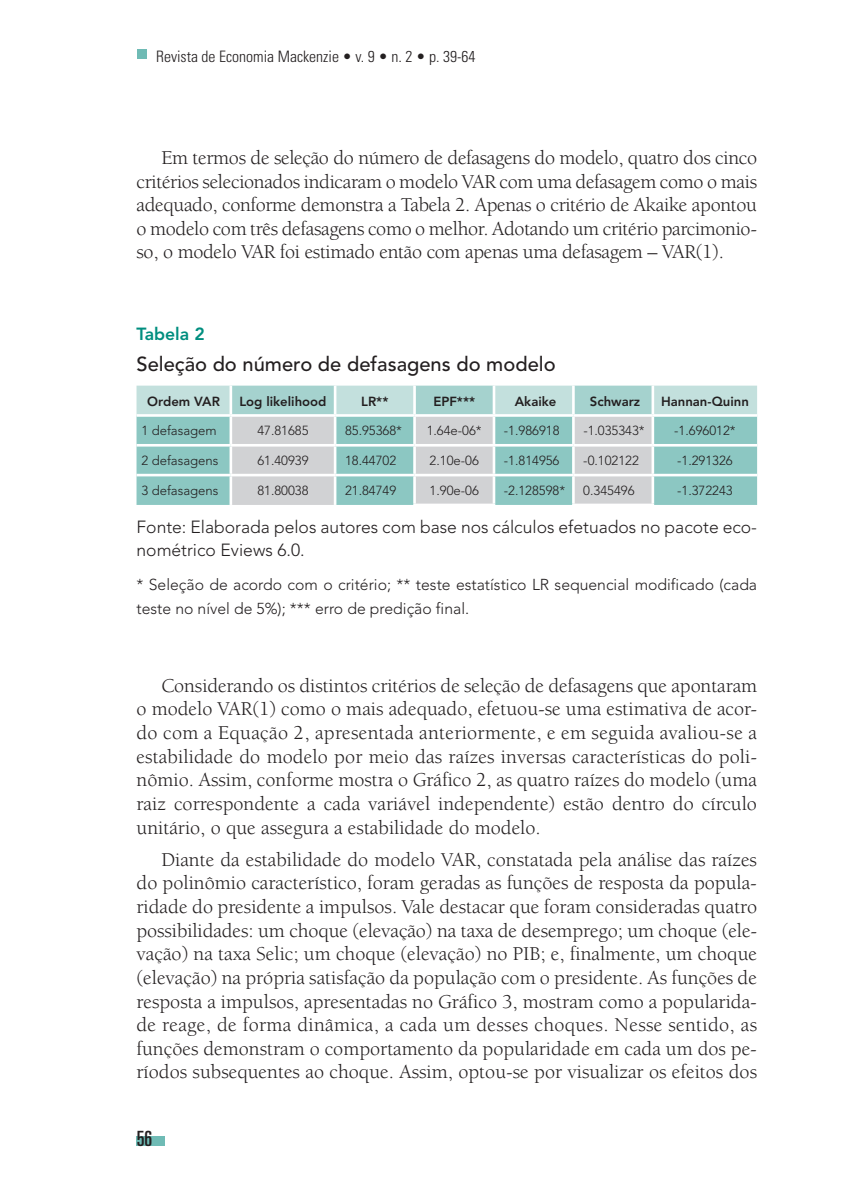
<style>
.page{position:relative;width:844px;height:1191px;background:#fff}
.page>*{position:absolute;margin:0;border:0;box-sizing:border-box;transform-origin:0 0}
.t1{font:ultra-condensed 21px "Univers";color:#231f20}
.t2{font:20.12px/23.6px "Berkeley";color:#231f20;text-align:justify}
.t3{font:500 20.12px "Avenir";color:#231f20}
.t4{font:300 17.5px/23.6px "Avenir";color:#231f20}
.t5{font:800 17.5px "Avenir";color:#008e7f}
.t6{font:300 15.75px/23.6px "Avenir";color:#231f20}
.t7{font:300 condensed 15.75px "Univers";color:#231f20}
.t8{font:300 13.12px "Avenir";color:#231f20}
.t9{font:800 13.12px "Avenir";color:#231f20}
</style>
<div class="page">
<div style="left:137px;top:50px;width:9px;height:9px;background:#6fbbb5"></div>
<div style="left:137px;top:1136px;width:28px;height:9px;background:#6fbbb5"></div>
<svg style="left:136px;top:385px;width:620px;height:120px;background:#add0cd"></svg>
<hr style="left:229px;top:385px;width:3px;height:29px;background:#fff">
<hr style="left:334px;top:385px;width:2px;height:29px;background:#fff">
<hr style="left:413px;top:385px;width:3px;height:29px;background:#fff">
<hr style="left:492px;top:385px;width:3px;height:29px;background:#fff">
<hr style="left:572px;top:385px;width:2px;height:29px;background:#fff">
<hr style="left:651px;top:385px;width:3px;height:29px;background:#fff">
<hr style="left:136px;top:414px;width:95px;height:3px;background:#fff">
<hr style="left:231px;top:414px;width:104px;height:3px;background:#fff">
<hr style="left:229px;top:417px;width:3px;height:27px;background:#fff">
<hr style="left:335px;top:414px;width:79px;height:3px;background:#fff">
<hr style="left:334px;top:417px;width:2px;height:27px;background:#fff">
<hr style="left:494px;top:414px;width:79px;height:3px;background:#fff">
<hr style="left:652px;top:414px;width:104px;height:3px;background:#fff">
<hr style="left:136px;top:444px;width:95px;height:2px;background:#fff">
<hr style="left:231px;top:444px;width:104px;height:2px;background:#fff">
<hr style="left:229px;top:446px;width:3px;height:28px;background:#fff">
<hr style="left:335px;top:444px;width:79px;height:2px;background:#fff">
<hr style="left:334px;top:446px;width:2px;height:28px;background:#fff">
<hr style="left:494px;top:444px;width:79px;height:2px;background:#fff">
<hr style="left:652px;top:444px;width:104px;height:2px;background:#fff">
<hr style="left:136px;top:474px;width:95px;height:2px;background:#fff">
<hr style="left:231px;top:474px;width:104px;height:2px;background:#fff">
<hr style="left:229px;top:476px;width:3px;height:29px;background:#fff">
<hr style="left:335px;top:474px;width:79px;height:2px;background:#fff">
<hr style="left:334px;top:476px;width:2px;height:29px;background:#fff">
<hr style="left:494px;top:474px;width:79px;height:2px;background:#fff">
<hr style="left:652px;top:474px;width:104px;height:2px;background:#fff">
<hr style="left:414px;top:414px;width:80px;height:3px;background:#fff">
<hr style="left:413px;top:417px;width:3px;height:27px;background:#fff">
<hr style="left:492px;top:417px;width:3px;height:27px;background:#fff">
<hr style="left:414px;top:444px;width:80px;height:2px;background:#fff">
<hr style="left:413px;top:446px;width:3px;height:28px;background:#fff">
<hr style="left:492px;top:446px;width:3px;height:28px;background:#fff">
<hr style="left:414px;top:474px;width:80px;height:2px;background:#fff">
<hr style="left:413px;top:476px;width:3px;height:27px;background:#fff">
<hr style="left:492px;top:476px;width:3px;height:27px;background:#fff">
<hr style="left:413px;top:503px;width:82px;height:3px;background:#fff">
<hr style="left:573px;top:414px;width:79px;height:3px;background:#fff">
<hr style="left:572px;top:417px;width:2px;height:27px;background:#fff">
<hr style="left:651px;top:417px;width:3px;height:27px;background:#fff">
<hr style="left:573px;top:444px;width:79px;height:2px;background:#fff">
<hr style="left:572px;top:446px;width:2px;height:28px;background:#fff">
<hr style="left:651px;top:446px;width:3px;height:28px;background:#fff">
<hr style="left:573px;top:474px;width:79px;height:2px;background:#fff">
<hr style="left:572px;top:476px;width:2px;height:27px;background:#fff">
<hr style="left:651px;top:476px;width:3px;height:27px;background:#fff">
<hr style="left:572px;top:503px;width:82px;height:3px;background:#fff">
<p class="t7" style="left:156px;top:47px;width:321px">Revista de Economia Mackenzie • v. 9 • n. 2 • p. 39-64</p>
<p class="t2" style="left:136px;top:146px;width:622px;text-indent:25px">Em termos de seleção do número de defasagens do modelo, quatro dos cinco critérios selecionados indicaram o modelo VAR com uma defasagem como o mais adequado, conforme demonstra a Tabela 2. Apenas o critério de Akaike apontou o modelo com três defasagens como o melhor. Adotando um critério parcimonio&shy;so, o modelo VAR foi estimado então com apenas uma defasagem – VAR(1).</p>
<p class="t5" style="left:136px;top:324px;width:70px">Tabela 2</p>
<p class="t3" style="left:136px;top:352px;width:420px">Seleção do número de defasagens do modelo</p>
<p class="t9" style="left:147px;top:393px;width:74px">Ordem VAR</p>
<p class="t9" style="left:239px;top:393px;width:89px">Log likelihood</p>
<p class="t9" style="left:361px;top:393px;width:29px">LR**</p>
<p class="t9" style="left:433px;top:393px;width:43px">EPF***</p>
<p class="t9" style="left:514px;top:393px;width:43px">Akaike</p>
<p class="t9" style="left:589px;top:393px;width:52px">Schwarz</p>
<p class="t9" style="left:661px;top:393px;width:89px">Hannan‑Quinn</p>
<p class="t8" style="left:141px;top:423px;width:77px">1 defasagem</p>
<p class="t8" style="left:257px;top:423px;width:53px">47.81685</p>
<p class="t8" style="left:345px;top:423px;width:59px">85.95368*</p>
<p class="t8" style="left:426px;top:423px;width:57px">1.64e‑06*</p>
<p class="t8" style="left:503px;top:423px;width:57px">‑1.986918</p>
<p class="t8" style="left:583px;top:423px;width:63px">‑1.035343*</p>
<p class="t8" style="left:674px;top:423px;width:63px">‑1.696012*</p>
<p class="t8" style="left:141px;top:453px;width:78px">2 defasagens</p>
<p class="t8" style="left:257px;top:453px;width:53px">61.40939</p>
<p class="t8" style="left:345px;top:453px;width:53px">18.44702</p>
<p class="t8" style="left:429px;top:453px;width:51px">2.10e‑06</p>
<p class="t8" style="left:503px;top:453px;width:57px">‑1.814956</p>
<p class="t8" style="left:583px;top:453px;width:57px">‑0.102122</p>
<p class="t8" style="left:677px;top:453px;width:57px">‑1.291326</p>
<p class="t8" style="left:141px;top:483px;width:78px">3 defasagens</p>
<p class="t8" style="left:257px;top:483px;width:53px">81.80038</p>
<p class="t8" style="left:345px;top:483px;width:53px">21.84749</p>
<p class="t8" style="left:429px;top:483px;width:51px">1.90e‑06</p>
<p class="t8" style="left:503px;top:483px;width:63px">‑2.128598*</p>
<p class="t8" style="left:583px;top:483px;width:53px">0.345496</p>
<p class="t8" style="left:677px;top:483px;width:57px">‑1.372243</p>
<p class="t4" style="left:136px;top:515px;width:622px">Fonte: Elaborada pelos autores com base nos cálculos efetuados no pacote eco‑ nométrico Eviews 6.0.</p>
<p class="t6" style="left:136px;top:573px;width:622px">* Seleção de acordo com o critério; ** teste estatístico LR sequencial modificado (cada teste no nível de 5%); *** erro de predição final.</p>
<p class="t2" style="left:136px;top:674px;width:622px;text-indent:25px">Considerando os distintos critérios de seleção de defasagens que apontaram o modelo VAR(1) como o mais adequado, efetuou‑se uma estimativa de acor&shy;do com a Equação 2, apresentada anteriormente, e em seguida avaliou‑se a estabilidade do modelo por meio das raízes inversas características do poli&shy;nômio. Assim, conforme mostra o Gráfico 2, as quatro raízes do modelo (uma raiz correspondente a cada variável independente) estão dentro do círculo unitário, o que assegura a estabilidade do modelo.</p>
<p class="t2" style="left:136px;top:848px;width:622px;text-indent:25px">Diante da estabilidade do modelo VAR, constatada pela análise das raízes do polinômio característico, foram geradas as funções de resposta da popula&shy;ridade do presidente a impulsos. Vale destacar que foram consideradas quatro possibilidades: um choque (elevação) na taxa de desemprego; um choque (ele&shy;vação) na taxa Selic; um choque (elevação) no PIB; e, finalmente, um choque (elevação) na própria satisfação da população com o presidente. As funções de resposta a impulsos, apresentadas no Gráfico 3, mostram como a popularida&shy;de reage, de forma dinâmica, a cada um desses choques. Nesse sentido, as funções demonstram o comportamento da popularidade em cada um dos pe&shy;ríodos subsequentes ao choque. Assim, optou‑se por visualizar os efeitos dos</p>
<p class="t1" style="left:137px;top:1126px;width:17px">56</p>
</div>
